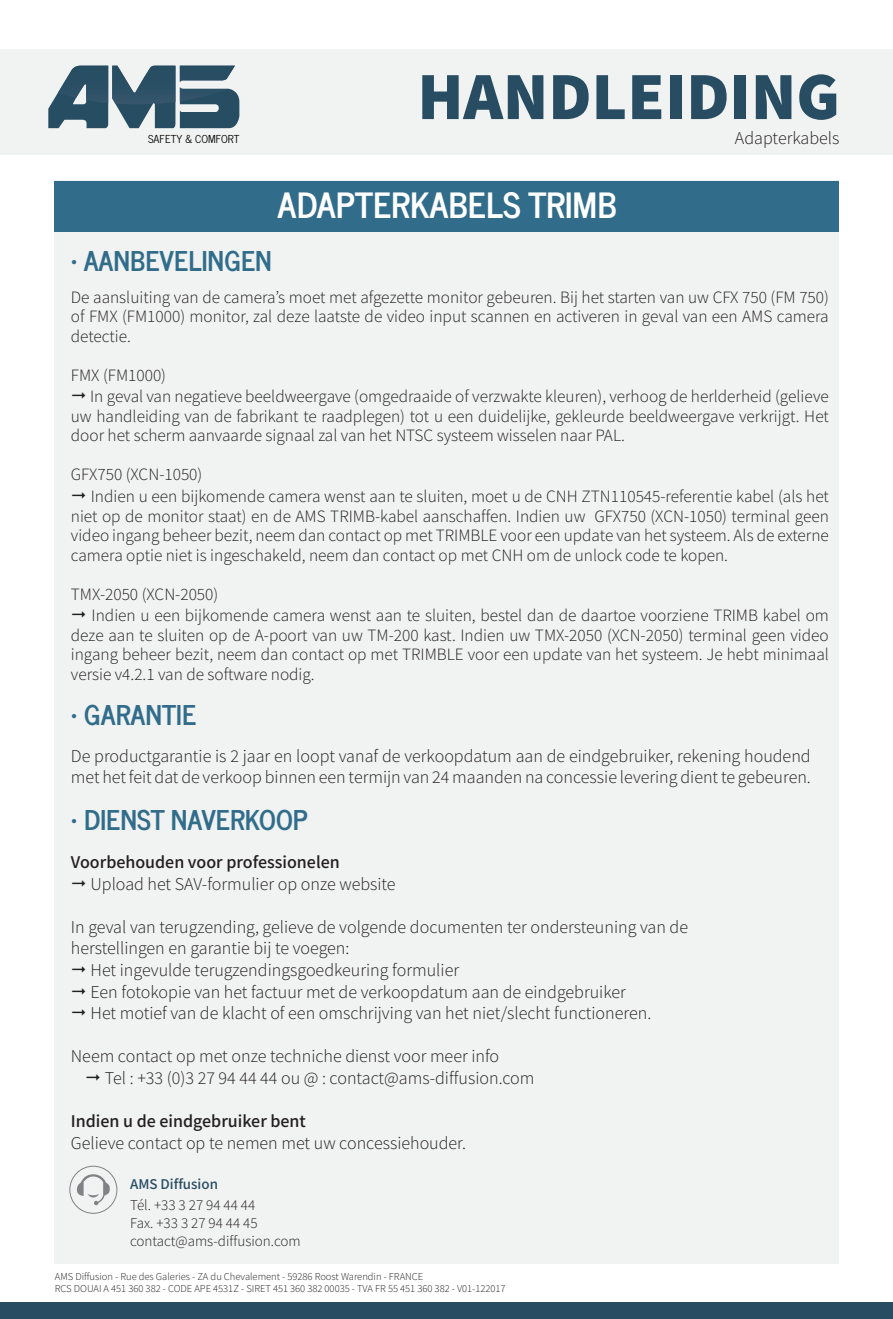
<style>
.page{position:relative;width:893px;height:1319px;background:#fff}
.page>*{position:absolute;margin:0;border:0;box-sizing:border-box;transform-origin:0 0}
.t1{font:900 67.5px "Mada";color:#284d63}
.t2{font:700 34.5px "News Cycle";color:#fff}
.t3{font:700 27px "News Cycle";color:#316d8b}
.t4{font:300 18px/21.6px "Mada";color:#231f20}
.t5{font:500 18px "Mada";color:#231f20}
.t6{font:300 17.25px/19.5px "Mada";color:#231f20}
.t7{font:300 15px/18px "Mada";color:#231f20}
.t8{font:500 15px "Mada";color:#284d63}
.t9{font:10.8px "News Cycle";color:#000001}
.t10{font:300 10.5px/12.6px "Mada";color:#231f20}
</style>
<div class="page">
<div style="left:55px;top:181px;width:784px;height:1082px;background:#f1f2f2"></div>
<div style="left:55px;top:181px;width:784px;height:51px;background:#316d8b"></div>
<div style="left:0;top:49px;width:893px;height:106px;background:#f1f2f2"></div>
<svg style="left:48px;top:66px;width:191px;height:62px"></svg>
<img style="left:58px;top:66px;width:50px;height:37px">
<div style="left:69px;top:1165px;width:48px;height:48px;border:1px solid #808285;border-radius:50%"></div>
<svg style="left:77px;top:1173px;width:33px;height:31px"></svg>
<div style="left:0;top:1302px;width:893px;height:16px;background:#284d63"></div>
<p class="t9" style="left:148px;top:130px;width:93px">SAFETY &amp; COMFORT</p>
<h1 class="t1" style="left:417px;top:57px;width:424px">HANDLEIDING</h1>
<p class="t4" style="left:735px;top:128px;width:106px">Adapterkabels</p>
<h2 class="t2" style="left:278px;top:174px;width:341px">ADAPTERKABELS TRIMB</h2>
<h3 class="t3" style="left:71px;top:237px;width:203px">• AANBEVELINGEN</h3>
<p class="t6" style="left:71px;top:288px;width:760px;text-align:justify">De aansluiting van de camera’s moet met afgezette monitor gebeuren. Bij het starten van uw CFX 750 (FM 750) of FMX (FM1000) monitor, zal deze laatste de video input scannen en activeren in geval van een AMS camera detectie.</p>
<p class="t6" style="left:90px;top:365px;width:740px;line-height:21.6px;text-indent:-19px">FMX (FM1000)<br>In geval van negatieve beeldweergave (omgedraaide of verzwakte kleuren), verhoog de herlderheid (gelieve</p>
<p class="t6" style="left:71px;top:407px;width:759px">uw handleiding van de fabrikant te raadplegen) tot u een duidelijke, gekleurde beeldweergave verkrijgt. Het door het scherm aanvaarde signaal zal van het NTSC systeem wisselen naar PAL.</p>
<p class="t6" style="left:91px;top:464px;width:740px;line-height:21.6px;text-indent:-20px">GFX750 (XCN-1050)<br>Indien u een bijkomende camera wenst aan te sluiten, moet u de CNH ZTN110545-referentie kabel (als het</p>
<p class="t6" style="left:71px;top:507px;width:759px;text-align:justify">niet op de monitor staat) en de AMS TRIMB-kabel aanschaffen. Indien uw GFX750 (XCN-1050) terminal geen video ingang beheer bezit, neem dan contact op met TRIMBLE voor een update van het systeem. Als de externe camera optie niet is ingeschakeld, neem dan contact op met CNH om de unlock code te kopen.</p>
<p class="t6" style="left:92px;top:584px;width:739px;line-height:21.6px;text-indent:-21px">TMX-2050 (XCN-2050)<br>Indien u een bijkomende camera wenst aan te sluiten, bestel dan de daartoe voorziene TRIMB kabel om</p>
<p class="t6" style="left:71px;top:626px;width:759px;text-align:justify">deze aan te sluiten op de A-poort van uw TM-200 kast. Indien uw TMX-2050 (XCN-2050) terminal geen video ingang beheer bezit, neem dan contact op met TRIMBLE voor een update van het systeem. Je hebt minimaal versie v4.2.1 van de software nodig.</p>
<h3 class="t3" style="left:71px;top:691px;width:127px">• GARANTIE</h3>
<p class="t4" style="left:71px;top:745px;width:741px">De productgarantie is 2 jaar en loopt vanaf de verkoopdatum aan de eindgebruiker, rekening houdend met het feit dat de verkoop binnen een termijn van 24 maanden na concessie levering dient te gebeuren.</p>
<h3 class="t3" style="left:71px;top:796px;width:239px">• DIENST NAVERKOOP</h3>
<p class="t5" style="left:71px;top:851px;width:270px">Voorbehouden voor professionelen</p>
<p class="t4" style="left:91px;top:873px;width:307px">Upload het SAV-formulier op onze website</p>
<p class="t4" style="left:71px;top:916px;width:619px">In geval van terugzending, gelieve de volgende documenten ter ondersteuning van de</p>
<p class="t4" style="left:71px;top:938px;width:280px">herstellingen en garantie bij te voegen:</p>
<p class="t4" style="left:91px;top:959px;width:370px">Het ingevulde terugzendingsgoedkeuring formulier</p>
<p class="t4" style="left:91px;top:981px;width:537px">Een fotokopie van het factuur met de verkoopdatum aan de eindgebruiker</p>
<p class="t4" style="left:91px;top:1003px;width:562px">Het motief van de klacht of een omschrijving van het niet/slecht functioneren.</p>
<p class="t4" style="left:105px;top:1046px;width:431px;text-indent:-34px">Neem contact op met onze techniche dienst voor meer info<br>Tel : +33 (0)3 27 94 44 44 ou @ : contact@ams-diffusion.com</p>
<p class="t5" style="left:71px;top:1111px;width:237px">Indien u de eindgebruiker bent</p>
<p class="t4" style="left:71px;top:1132px;width:397px">Gelieve contact op te nemen met uw concessiehouder.</p>
<p class="t8" style="left:130px;top:1174px;width:89px">AMS Diffusion</p>
<p class="t7" style="left:130px;top:1196px;width:172px">Tél. +33 3 27 94 44 44<br>Fax. +33 3 27 94 44 45 contact@ams-diffusion.com</p>
<p class="t10" style="left:55px;top:1269px;width:452px">AMS Diffusion - Rue des Galeries - ZA du Chevalement - 59286 Roost Warendin - FRANCE<br>RCS DOUAI A 451 360 382 - CODE APE 4531Z - SIRET 451 360 382 00035 - TVA FR 55 451 360 382 - V01-122017</p>
</div>
